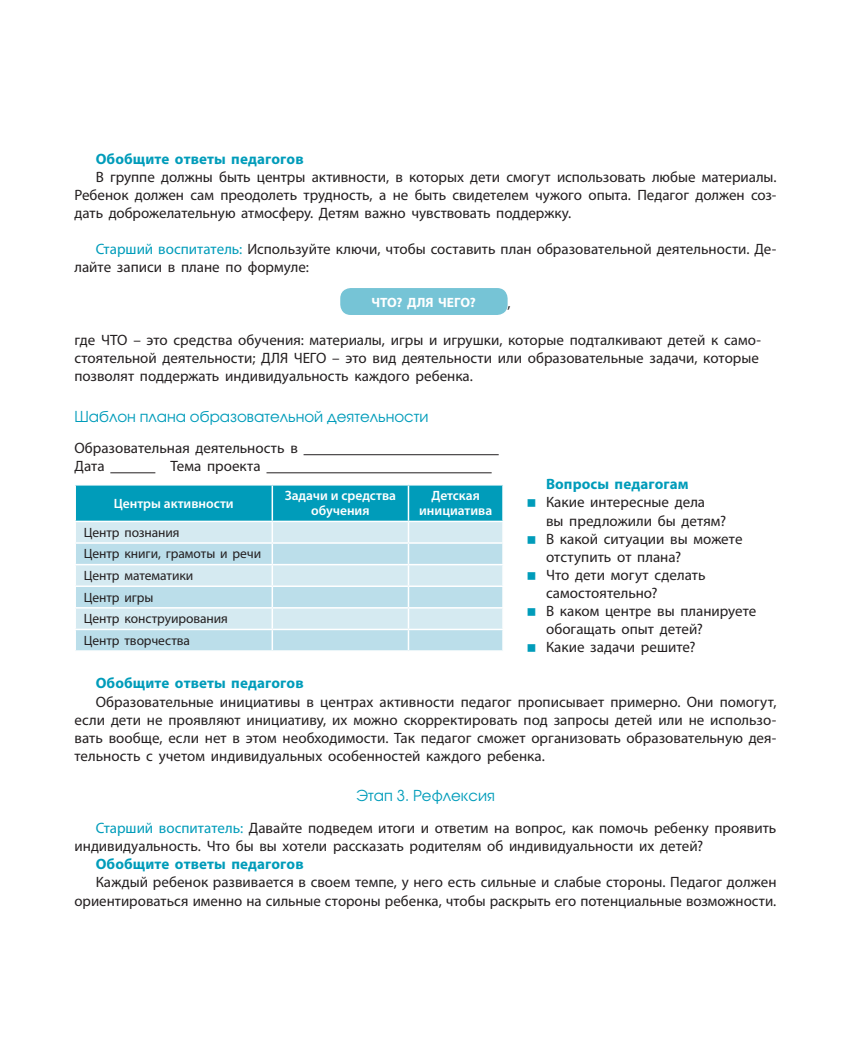
<style>
.page{position:relative;width:851px;height:1063px;background:#fff}
.page>*{position:absolute;margin:0;border:0;box-sizing:border-box;transform-origin:0 0}
.t1{font:15px/18.1px "Myriad Pro";color:#231f20}
.t2{font:700 15px "Myriad Pro";letter-spacing:.005em;color:#009cba}
.t3{font:15px "Avant Garde Gothic C";color:#009cba}
.t4{font:13.5px/21.6px "Myriad Pro";letter-spacing:-.005em;color:#231f20}
.t5{font:600 13.5px/15px "Myriad Pro";color:#fff;text-align:center}
.t6{font:700 13.5px "Myriad Pro";letter-spacing:-.005em;color:#fff}
.s1{color:#009cba}
</style>
<div class="page">
<hr style="left:303px;top:454px;width:195px;height:1px;background:#231f20">
<hr style="left:110px;top:472px;width:45px;height:1px;background:#231f20">
<hr style="left:266px;top:472px;width:225px;height:1px;background:#231f20">
<div style="left:340px;top:288px;width:167px;height:27px;background:#76c4d6;border-radius:10px"></div>
<svg style="left:75px;top:485px;width:428px;height:165px;background:#a1d6e3"></svg>
<p class="t2" style="left:96px;top:149px;width:209px">Обобщите ответы педагогов</p>
<p class="t1" style="left:74px;top:167px;width:703px;text-align:justify;text-indent:21px">В группе должны быть центры активности, в которых дети смогут использовать любые материалы.<br>Ребенок должен сам преодолеть трудность, а не быть свидетелем чужого опыта. Педагог должен соз&shy;дать доброжелательную атмосферу. Детям важно чувствовать поддержку.</p>
<p class="t1" style="left:74px;top:240px;width:703px;text-indent:21px"><span class="s1">Старший воспитатель:</span> Используйте ключи, чтобы составить план образовательной деятельности. Де&shy;лайте записи в плане по формуле:</p>
<p class="t6" style="left:371px;top:293px;width:106px">ЧТО? ДЛЯ ЧЕГО?</p>
<p class="t1" style="left:507px;top:293px;width:5px">,</p>
<p class="t1" style="left:74px;top:330px;width:688px">где ЧТО – это средства обучения: материалы, игры и игрушки, которые подталкивают детей к само&shy;стоятельной деятельности; ДЛЯ ЧЕГО – это вид деятельности или образовательные задачи, которые позволят поддержать индивидуальность каждого ребенка.</p>
<p class="t3" style="left:74px;top:407px;width:355px">Шаблон плана образовательной деятельности</p>
<p class="t1" style="left:74px;top:439px;width:225px">Образовательная деятельность в<br>Дата</p>
<p class="t1" style="left:170px;top:457px;width:92px">Тема проекта</p>
<p class="t5" style="left:114px;top:495px;width:121px">Центры активности</p>
<p class="t5" style="left:285px;top:488px;width:113px">Задачи и средства обучения</p>
<p class="t5" style="left:419px;top:488px;width:75px">Детская инициатива</p>
<p class="t4" style="left:84px;top:521px;width:179px">Центр познания<br>Центр книги, грамоты и речи<br>Центр математики<br>Центр игры<br>Центр конструирования<br>Центр творчества</p>
<p class="t2" style="left:96px;top:674px;width:209px">Обобщите ответы педагогов</p>
<p class="t1" style="left:74px;top:692px;width:703px;text-align:justify;text-indent:21px">Образовательные инициативы в центрах активности педагог прописывает примерно. Они помогут, если дети не проявляют инициативу, их можно скорректировать под запросы детей или не использо&shy;вать вообще, если нет в этом необходимости. Так педагог сможет организовать образовательную дея&shy;тельность с учетом индивидуальных особенностей каждого ребенка.</p>
<p class="t3" style="left:356px;top:787px;width:140px">Этап 3. Рефлексия</p>
<p class="t1" style="left:74px;top:819px;width:703px;text-indent:21px"><span class="s1">Старший воспитатель:</span> Давайте подведем итоги и ответим на вопрос, как помочь ребенку проявить индивидуальность. Что бы вы хотели рассказать родителям об индивидуальности их детей?</p>
<p class="t2" style="left:96px;top:854px;width:209px">Обобщите ответы педагогов</p>
<p class="t1" style="left:74px;top:873px;width:703px;text-align:right">Каждый ребенок развивается в своем темпе, у него есть сильные и слабые стороны. Педагог должен ориентироваться именно на сильные стороны ребенка, чтобы раскрыть его потенциальные возможности.</p>
<p class="t2" style="left:546px;top:475px;width:144px">Вопросы педагогам</p>
<p class="t1" style="left:546px;top:493px;width:212px">Какие интересные дела<br>вы предложили бы детям?<br>В какой ситуации вы можете отступить от плана?<br>Что дети могут сделать самостоятельно?<br>В каком центре вы планируете обогащать опыт детей?<br>Какие задачи решите?</p>
</div>
